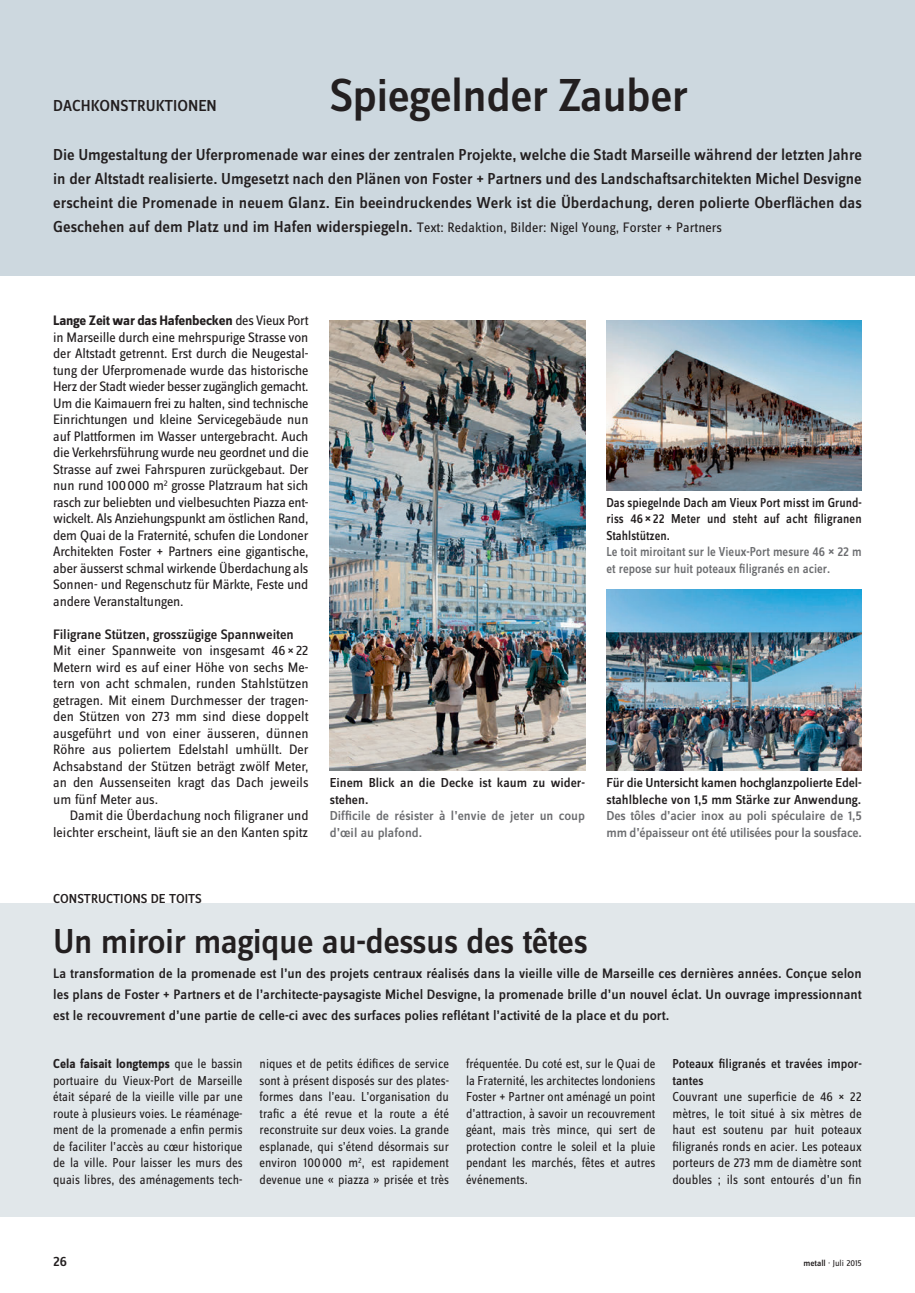
<style>
.page{position:relative;width:915px;height:1293px;background:#fff}
.page>*{position:absolute;margin:0;border:0;box-sizing:border-box;transform-origin:0 0}
.t1{font:500 48px "Zine Sans Dis";letter-spacing:-.015em;color:#231f20}
.FR_Titel_24_medium{font:500 36px "Zine Sans Dis";letter-spacing:-.015em;color:#231f20}
.DE_rubrik_11{font:500 16.5px/24px "Zine Sans Dis";color:#231f20;text-align:justify}
.DE_Grundtext_EZ{font:14.25px/16.5px "Zine Sans Dis";color:#231f20;text-align:justify}
.FR_Lead_9_5_med{font:500 14.25px/21px "Zine Sans Dis";color:#231f20;text-align:justify}
.DE_Grundtext_EZ-2{font:500 14.25px "Zine Sans Dis";letter-spacing:-.005em;color:#231f20}
.FR_Grundtext_ohne_EZ{font:13.5px/16.5px "Zine Sans Dis";color:#231f20;text-align:justify;scale:.94 1}
.FR_Grundtext_ohne_EZ-2{font:13.5px/16.5px "Zine Sans Dis";color:#231f20;text-align:justify;scale:.96 1}
.FR_Legende_9__medium{font:500 13.5px/16.5px "Zine Sans Dis";color:#6c6d70}
.DE_Legende_9__medium{font:500 13.5px/16.5px "Zine Sans Dis";color:#231f20}
.DE_Legende_9__medium-2{font:500 13.5px/16.5px "Zine Sans Dis";color:#231f20;text-align:justify;scale:.92 1}
.FR_Legende_9__medium-2{font:500 13.5px/16.5px "Zine Sans Dis";color:#6c6d70;scale:.92 1}
.FR_Grundtext_ohne_EZ-3{font:500 13.5px/16.5px "Zine Sans Dis";color:#231f20;scale:.96 1}
.FR_rubrik_9__med{font:500 13.5px "Zine Sans Dis";color:#231f20}
.t2{font:9px "Zine Sans Dis";color:#231f20}
.s1{font-weight:500;font-size:16.5px}
.s2{font-weight:700}
.s3{font-size:14.25px}
.s4{font-weight:500}
</style>
<div class="page">
<div style="left:0;top:903px;width:914px;height:313px;background:#e1e7ea"></div>
<div style="left:0;top:0;width:914px;height:276px;background:#cdd8df"></div>
<img style="left:606px;top:320px;width:255px;height:170px">
<img style="left:606px;top:589px;width:255px;height:182px">
<img style="left:330px;top:320px;width:255px;height:451px">
<p class="DE_rubrik_11" style="left:53px;top:94px;width:165px">DACHKONSTRUKTIONEN</p>
<p class="t1" style="left:330px;top:71px;width:360px">Spiegelnder Zauber</p>
<p class="DE_rubrik_11" style="left:53px;top:144px;width:810px">Die Umgestaltung der Uferpromenade war eines der zentralen Projekte, welche die Stadt Marseille während der letzten Jahre in der Altstadt realisierte. Umgesetzt nach den Plänen von Foster + Partners und des Landschaftsarchitekten Michel Desvigne erscheint die Promenade in neuem Glanz. Ein beeindruckendes Werk ist die Überdachung, deren polierte Oberflächen das</p>
<p class="DE_Grundtext_EZ" style="left:53px;top:220px;width:670px"><span class="s1">Geschehen auf dem Platz und im Hafen widerspiegeln.</span> Text: Redaktion, Bilder: Nigel Young, Forster + Partners</p>
<p class="DE_Grundtext_EZ" style="left:53px;top:313px;width:257px"><span class="s2">Lange Zeit war das Hafenbecken</span> des Vieux Port in Marseille durch eine mehrspurige Strasse von der Altstadt getrennt. Erst durch die Neugestal&shy;tung der Uferpromenade wurde das historische Herz der Stadt wieder besser zugänglich gemacht.<br>Um die Kaimauern frei zu halten, sind technische Einrichtungen und kleine Servicegebäude nun auf Plattformen im Wasser untergebracht. Auch die Verkehrsführung wurde neu geordnet und die Strasse auf zwei Fahrspuren zurückgebaut. Der nun rund 100000 m<sup>2</sup> grosse Platzraum hat sich rasch zur beliebten und vielbesuchten Piazza ent&shy;wickelt. Als Anziehungspunkt am östlichen Rand, dem Quai de la Fraternité, schufen die Londoner Architekten Foster + Partners eine gigantische, aber äusserst schmal wirkende Überdachung als Sonnen- und Regenschutz für Märkte, Feste und andere Veranstaltungen.</p>
<p class="DE_Grundtext_EZ-2" style="left:53px;top:627px;width:242px">Filigrane Stützen, grosszügige Spannweiten</p>
<p class="DE_Grundtext_EZ" style="left:53px;top:643px;width:257px">Mit einer Spannweite von insgesamt 46² 22<br>Metern wird es auf einer Höhe von sechs Me&shy;tern von acht schmalen, runden Stahlstützen getragen. Mit einem Durchmesser der tragen&shy;den Stützen von 273 mm sind diese doppelt ausgeführt und von einer äusseren, dünnen Röhre aus poliertem Edelstahl umhüllt. Der Achsabstand der Stützen beträgt zwölf Meter, an den Aussenseiten kragt das Dach jeweils um fünf Meter aus.</p>
<p class="DE_Grundtext_EZ" style="left:53px;top:808px;width:257px;text-align:right">Damit die Überdachung noch filigraner und leichter erscheint, läuft sie an den Kanten spitz</p>
<p class="FR_rubrik_9__med" style="left:53px;top:892px;width:150px">CONSTRUCTIONS DE TOITS</p>
<p class="DE_Legende_9__medium" style="left:330px;top:775px;width:257px">Einem Blick an die Decke ist kaum zu wider&shy;stehen.</p>
<p class="FR_Legende_9__medium" style="left:330px;top:808px;width:257px">Difficile de résister à l’envie de jeter un coup d’œil au plafond.</p>
<p class="DE_Legende_9__medium-2" style="left:606px;top:495px;width:279px">Das spiegelnde Dach am Vieux Port misst im Grund&shy;riss 46 <span class="s3">²</span> 22 Meter und steht auf acht filigranen Stahlstützen.</p>
<p class="FR_Legende_9__medium-2" style="left:606px;top:544px;width:279px">Le toit miroitant sur le Vieux-Port mesure 46 <span class="s3">²</span> 22 m et repose sur huit poteaux filigranés en acier.</p>
<p class="DE_Legende_9__medium" style="left:606px;top:775px;width:257px">Für die Untersicht kamen hochglanzpolierte Edel&shy;stahlbleche von 1,5 mm Stärke zur Anwendung.</p>
<p class="FR_Legende_9__medium" style="left:606px;top:808px;width:257px">Des tôles d’acier inox au poli spéculaire de 1,5 mm d’épaisseur ont été utilisées pour la sousface.</p>
<p class="FR_Titel_24_medium" style="left:53px;top:922px;width:536px">Un miroir magique au-dessus des têtes</p>
<p class="FR_Lead_9_5_med" style="left:53px;top:963px;width:809px">La transformation de la promenade est l’un des projets centraux réalisés dans la vieille ville de Marseille ces dernières années. Conçue selon les plans de Foster + Partners et de l’architecte-paysagiste Michel Desvigne, la promenade brille d’un nouvel éclat. Un ouvrage impressionnant est le recouvrement d’une partie de celle-ci avec des surfaces polies reflétant l’activité de la place et du port.</p>
<p class="FR_Grundtext_ohne_EZ" style="left:53px;top:1056px;width:203px"><span class="s2">Cela faisait longtemps</span> que le bassin portuaire du Vieux-Port de Marseille était séparé de la vieille ville par une route à plusieurs voies. Le réaménage&shy;ment de la promenade a enfin permis de faciliter l’accès au cœur historique de la ville. Pour laisser les murs des quais libres, des aménagements tech-</p>
<p class="FR_Grundtext_ohne_EZ" style="left:259px;top:1056px;width:203px">niques et de petits édifices de service sont à présent disposés sur des plates&shy;formes dans l’eau. L’organisation du trafic a été revue et la route a été reconstruite sur deux voies. La grande esplanade, qui s’étend désormais sur environ 100000 m<sup>2</sup>, est rapidement devenue une « piazza » prisée et très</p>
<p class="FR_Grundtext_ohne_EZ" style="left:466px;top:1056px;width:203px">fréquentée. Du coté est, sur le Quai de la Fraternité, les architectes londoniens Foster + Partner ont aménagé un point d’attraction, à savoir un recouvrement géant, mais très mince, qui sert de protection contre le soleil et la pluie pendant les marchés, fêtes et autres événements.</p>
<p class="FR_Grundtext_ohne_EZ-3" style="left:672px;top:1056px;width:199px">Poteaux filigranés et travées impor&shy;tantes</p>
<p class="FR_Grundtext_ohne_EZ-2" style="left:672px;top:1089px;width:199px">Couvrant une superficie de 46 ² 22 mètres, le toit situé à six mètres de haut est soutenu par huit poteaux filigranés ronds en acier. Les poteaux porteurs de 273 mm de diamètre sont doubles ; ils sont entourés d’un fin</p>
<p class="FR_Lead_9_5_med" style="left:53px;top:1251px;width:15px">26</p>
<p class="t2" style="left:803px;top:1259px;width:60px"><span class="s4">metall</span> · Juli 2015</p>
</div>
